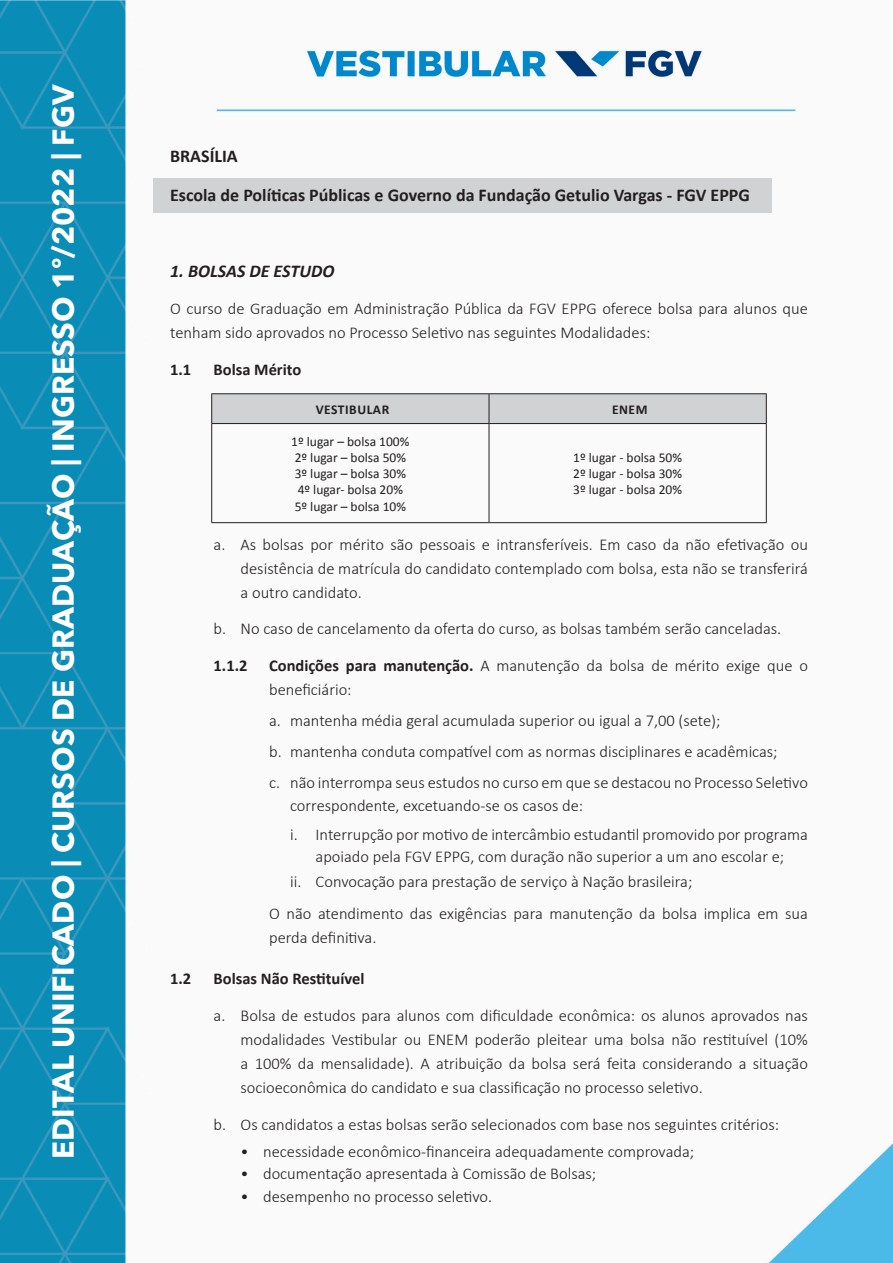
<style>
.page{position:relative;width:893px;height:1263px;background:#fff}
.page>*{position:absolute;margin:0;border:0;box-sizing:border-box;transform-origin:0 0}
.t1{font:700 30px "Avenir Next LT Pro";color:#fff}
.t2{font:700 18px/38.2px "Calibri";color:#231f20}
.t3{font:italic 700 18px "Calibri";color:#231f20}
.t4{font:300 16.5px/24px "Calibri";color:#231f20}
.t5{font:700 16.5px "Calibri";color:#231f20}
.t6{font:13.5px/16.2px "Calibri";color:#231f20}
.t7{font:700 13.5px "Calibri";letter-spacing:.04em;color:#231f20}
.s1{font-weight:700}
</style>
<div class="page">
<img style="left:0;top:0;width:893px;height:1262px">
<div style="left:153px;top:179px;width:619px;height:34px;background:#d1d2d4"></div>
<hr style="left:211px;top:393px;width:278px;height:1px;background:#231f20">
<hr style="left:489px;top:393px;width:278px;height:1px;background:#231f20">
<hr style="left:211px;top:522px;width:278px;height:1px;background:#231f20">
<hr style="left:489px;top:522px;width:278px;height:1px;background:#231f20">
<hr style="left:211px;top:424px;width:1px;height:98px;background:#231f20">
<svg style="left:211px;top:394px;width:556px;height:30px;background:#c9c9ca"></svg>
<hr style="left:489px;top:424px;width:1px;height:98px;background:#231f20">
<hr style="left:766px;top:424px;width:1px;height:98px;background:#231f20">
<h1 class="t1" style="left:45px;top:1159px;width:1077px;rotate:-90deg">EDITAL UNIFICADO | CURSOS DE GRADUAÇÃO | INGRESSO 1º/2022 | FGV</h1>
<p class="t2" style="left:170px;top:136px;width:581px">BRASÍLIA<br>Escola de Políticas Públicas e Governo da Fundação Getulio Vargas - FGV EPPG</p>
<p class="t3" style="left:170px;top:260px;width:166px">1. BOLSAS DE ESTUDO</p>
<p class="t4" style="left:170px;top:296px;width:639px">O curso de Graduação em Administração Pública da FGV EPPG oferece bolsa para alunos que tenham sido aprovados no Processo Seletivo nas seguintes Modalidades:</p>
<p class="t5" style="left:170px;top:359px;width:23px">1.1</p>
<p class="t5" style="left:214px;top:359px;width:89px">Bolsa Mérito</p>
<p class="t7" style="left:316px;top:401px;width:75px">VESTIBULAR</p>
<p class="t7" style="left:612px;top:401px;width:37px">ENEM</p>
<p class="t6" style="left:291px;top:433px;width:120px">1º lugar – bolsa 100%<br>2º lugar – bolsa 50%<br>3º lugar – bolsa 30%<br>4º lugar- bolsa 20%<br>5º lugar – bolsa 10%</p>
<p class="t6" style="left:573px;top:449px;width:110px;text-align:justify">1º lugar - bolsa 50% 2º lugar - bolsa 30% 3º lugar - bolsa 20%</p>
<p class="t4" style="left:241px;top:532px;width:569px;text-align:justify;text-indent:-27px">a. As bolsas por mérito são pessoais e intransferíveis. Em caso da não efetivação ou desistência de matrícula do candidato contemplado com bolsa, esta não se transferirá a outro candidato.</p>
<p class="t4" style="left:214px;top:617px;width:569px">b. No caso de cancelamento da oferta do curso, as bolsas também serão canceladas.</p>
<p class="t5" style="left:214px;top:655px;width:35px">1.1.2</p>
<p class="t4" style="left:269px;top:653px;width:540px"><span class="s1">Condições para manutenção.</span> A manutenção da bolsa de mérito exige que o beneficiário:</p>
<p class="t4" style="left:269px;top:705px;width:540px;line-height:31px">a. mantenha média geral acumulada superior ou igual a 7,00 (sete);<br>b. mantenha conduta compatível com as normas disciplinares e acadêmicas;<br>c. não interrompa seus estudos no curso em que se destacou no Processo Seletivo</p>
<p class="t4" style="left:290px;top:791px;width:519px;line-height:28.8px">correspondente, excetuando-se os casos de:<br>i. Interrupção por motivo de intercâmbio estudantil promovido por programa</p>
<p class="t4" style="left:290px;top:844px;width:496px;line-height:24.6px;text-indent:25px">apoiado pela FGV EPPG, com duração não superior a um ano escolar e; ii. Convocação para prestação de serviço à Nação brasileira;</p>
<p class="t4" style="left:269px;top:901px;width:540px">O não atendimento das exigências para manutenção da bolsa implica em sua perda definitiva.</p>
<p class="t5" style="left:170px;top:968px;width:23px">1.2</p>
<p class="t5" style="left:214px;top:968px;width:152px">Bolsas Não Restituível</p>
<p class="t4" style="left:241px;top:1003px;width:569px;text-align:justify;text-indent:-27px">a. Bolsa de estudos para alunos com dificuldade econômica: os alunos aprovados nas modalidades Vestibular ou ENEM poderão pleitear uma bolsa não restituível (10% a 100% da mensalidade). A atribuição da bolsa será feita considerando a situação socioeconômica do candidato e sua classificação no processo seletivo.</p>
<p class="t4" style="left:214px;top:1112px;width:567px">b. Os candidatos a estas bolsas serão selecionados com base nos seguintes critérios:</p>
<p class="t4" style="left:241px;top:1139px;width:455px">• necessidade econômico-financeira adequadamente comprovada;</p>
<p class="t4" style="left:241px;top:1161px;width:357px">• documentação apresentada à Comissão de Bolsas;</p>
<p class="t4" style="left:241px;top:1184px;width:253px">• desempenho no processo seletivo.</p>
</div>
